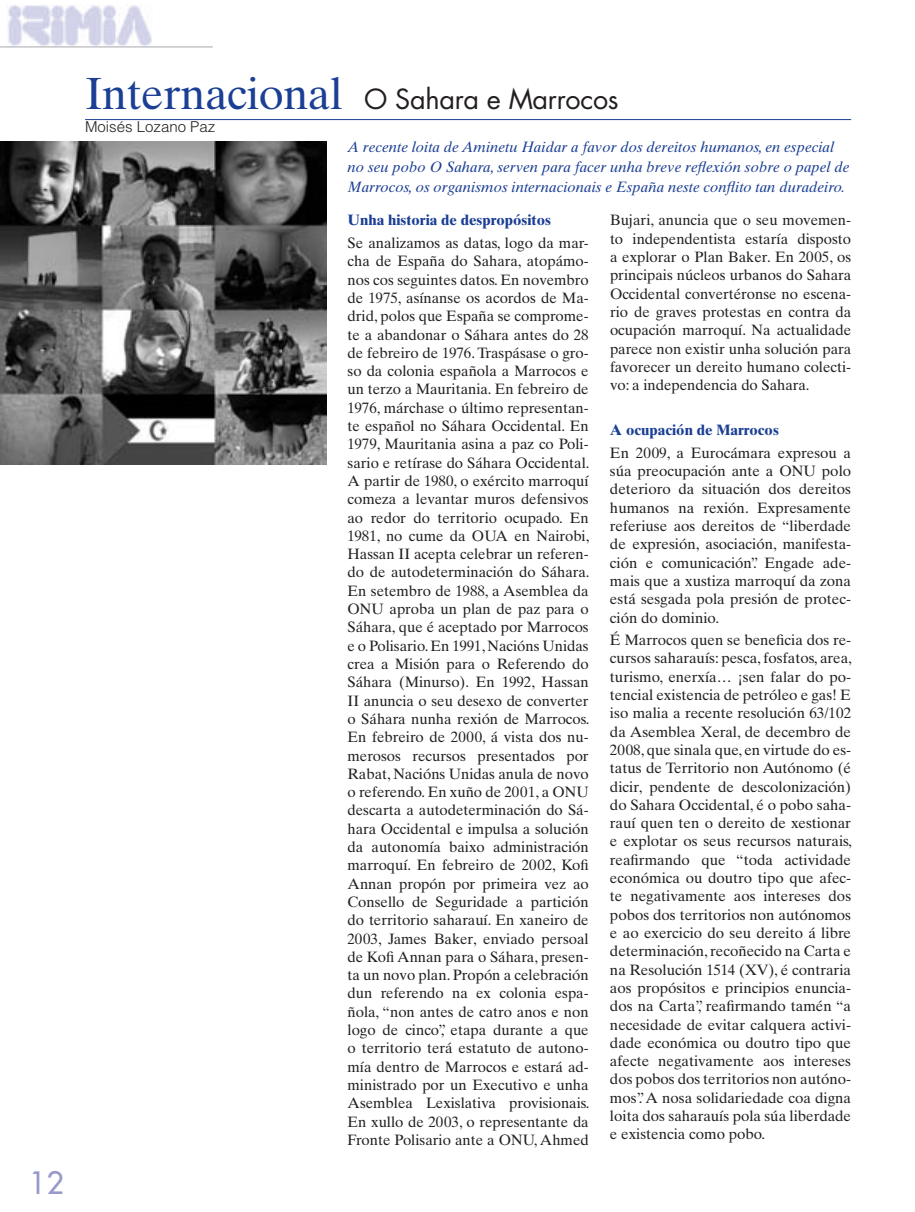
<style>
.page{position:relative;width:915px;height:1212px;background:#fff}
.page>*{position:absolute;margin:0;border:0;box-sizing:border-box;transform-origin:0 0}
.t1{font:500 30px "Futura Std";color:#979aca}
.t2{font:27px "Futura Std";letter-spacing:-.01em;color:#231f20}
.t3{font:15px/18.3px "Times Ten LT Std";color:#231f20;text-align:justify}
.t4{font:italic 15px/20.1px "Times Ten LT Std";color:#1b3f94}
.t5{font:700 15px "Times Ten LT Std";color:#1b3f94}
.t6{font:300 15px "Helvetica LT Std";color:#231f20}
.s1{font-family:"Times Ten LT Std";font-size:45px;color:#1b3f94}
</style>
<div class="page">
<img style="left:8px;top:5px;width:144px;height:41px">
<hr style="left:0;top:47px;width:213px;height:1px;background:#a8a9ad">
<hr style="left:85px;top:119px;width:765px;height:1px;background:#1b3f94">
<img style="left:0;top:141px;width:326px;height:323px">
<h1 class="t1" style="left:29px;top:1164px;width:36px">12</h1>
<h2 class="t2" style="left:85px;top:82px;width:535px"><span class="s1">Internacional</span> O Sahara e Marrocos</h2>
<p class="t6" style="left:85px;top:117px;width:132px">Moisés Lozano Paz</p>
<p class="t4" style="left:347px;top:137px;width:503px">A recente loita de Aminetu Haidar a favor dos dereitos humanos, en especial no seu pobo O Sahara, serven para facer unha breve reflexión sobre o papel de<br>Marrocos, os organismos internacionais e España neste conflito tan duradeiro.</p>
<p class="t5" style="left:347px;top:211px;width:205px">Unha historia de despropósitos</p>
<p class="t3" style="left:347px;top:234px;width:243px">Se analizamos as datas, logo da mar&shy;cha de España do Sahara, atopámo&shy;nos cos seguintes datos. En novembro de 1975, asínanse os acordos de Ma&shy;drid, polos que España se comprome&shy;te a abandonar o Sáhara antes do 28 de febreiro de 1976. Traspásase o gro&shy;so da colonia española a Marrocos e un terzo a Mauritania. En febreiro de 1976, márchase o último representan&shy;te español no Sáhara Occidental. En 1979, Mauritania asina a paz co Poli&shy;sario e retírase do Sáhara Occidental.<br>A partir de 1980, o exército marroquí comeza a levantar muros defensivos ao redor do territorio ocupado. En 1981, no cume da OUA en Nairobi, Hassan II acepta celebrar un referen&shy;do de autodeterminación do Sáhara.<br>En setembro de 1988, a Asemblea da ONU aproba un plan de paz para o Sáhara, que é aceptado por Marrocos e o Polisario. En 1991, Nacións Unidas crea a Misión para o Referendo do Sáhara (Minurso). En 1992, Hassan II anuncia o seu desexo de converter o Sáhara nunha rexión de Marrocos.<br>En febreiro de 2000, á vista dos nu&shy;merosos recursos presentados por Rabat, Nacións Unidas anula de novo o referendo. En xuño de 2001, a ONU descarta a autodeterminación do Sá&shy;hara Occidental e impulsa a solución da autonomía baixo administración marroquí. En febreiro de 2002, Kofi Annan propón por primeira vez ao Consello de Seguridade a partición do territorio saharauí. En xaneiro de 2003, James Baker, enviado persoal de Kofi Annan para o Sáhara, presen&shy;ta un novo plan. Propón a celebración dun referendo na ex colonia espa&shy;ñola, “non antes de catro anos e non logo de cinco”, etapa durante a que o territorio terá estatuto de autono&shy;mía dentro de Marrocos e estará ad&shy;ministrado por un Executivo e unha Asemblea Lexislativa provisionais.<br>En xullo de 2003, o representante da Fronte Polisario ante a ONU, Ahmed</p>
<p class="t3" style="left:609px;top:211px;width:242px">Bujari, anuncia que o seu movemen&shy;to independentista estaría disposto a explorar o Plan Baker. En 2005, os principais núcleos urbanos do Sahara Occidental convertéronse no escena&shy;rio de graves protestas en contra da ocupación marroquí. Na actualidade parece non existir unha solución para favorecer un dereito humano colecti&shy;vo: a independencia do Sahara.</p>
<p class="t5" style="left:609px;top:421px;width:170px">A ocupación de Marrocos</p>
<p class="t3" style="left:609px;top:443px;width:242px">En 2009, a Eurocámara expresou a súa preocupación ante a ONU polo deterioro da situación dos dereitos humanos na rexión. Expresamente referiuse aos dereitos de “liberdade de expresión, asociación, manifesta&shy;ción e comunicación”. Engade ade&shy;mais que a xustiza marroquí da zona está sesgada pola presión de protec&shy;ción do dominio.</p>
<p class="t3" style="left:609px;top:631px;width:243px">É Marrocos quen se beneficia dos re&shy;cursos saharauís: pesca, fosfatos, area, turismo, enerxía… ¡sen falar do po&shy;tencial existencia de petróleo e gas! E iso malia a recente resolución 63/102 da Asemblea Xeral, de decembro de 2008, que sinala que, en virtude do es&shy;tatus de Territorio non Autónomo (é dicir, pendente de descolonización) do Sahara Occidental, é o pobo saha&shy;rauí quen ten o dereito de xestionar e explotar os seus recursos naturais, reafirmando que “toda actividade económica ou doutro tipo que afec&shy;te negativamente aos intereses dos pobos dos territorios non autónomos e ao exercicio do seu dereito á libre determinación, recoñecido na Carta e na Resolución 1514 (XV), é contraria aos propósitos e principios enuncia&shy;dos na Carta”, reafirmando tamén “a necesidade de evitar calquera activi&shy;dade económica ou doutro tipo que afecte negativamente aos intereses dos pobos dos territorios non autóno&shy;mos”. A nosa solidariedade coa digna loita dos saharauís pola súa liberdade e existencia como pobo.</p>
</div>
